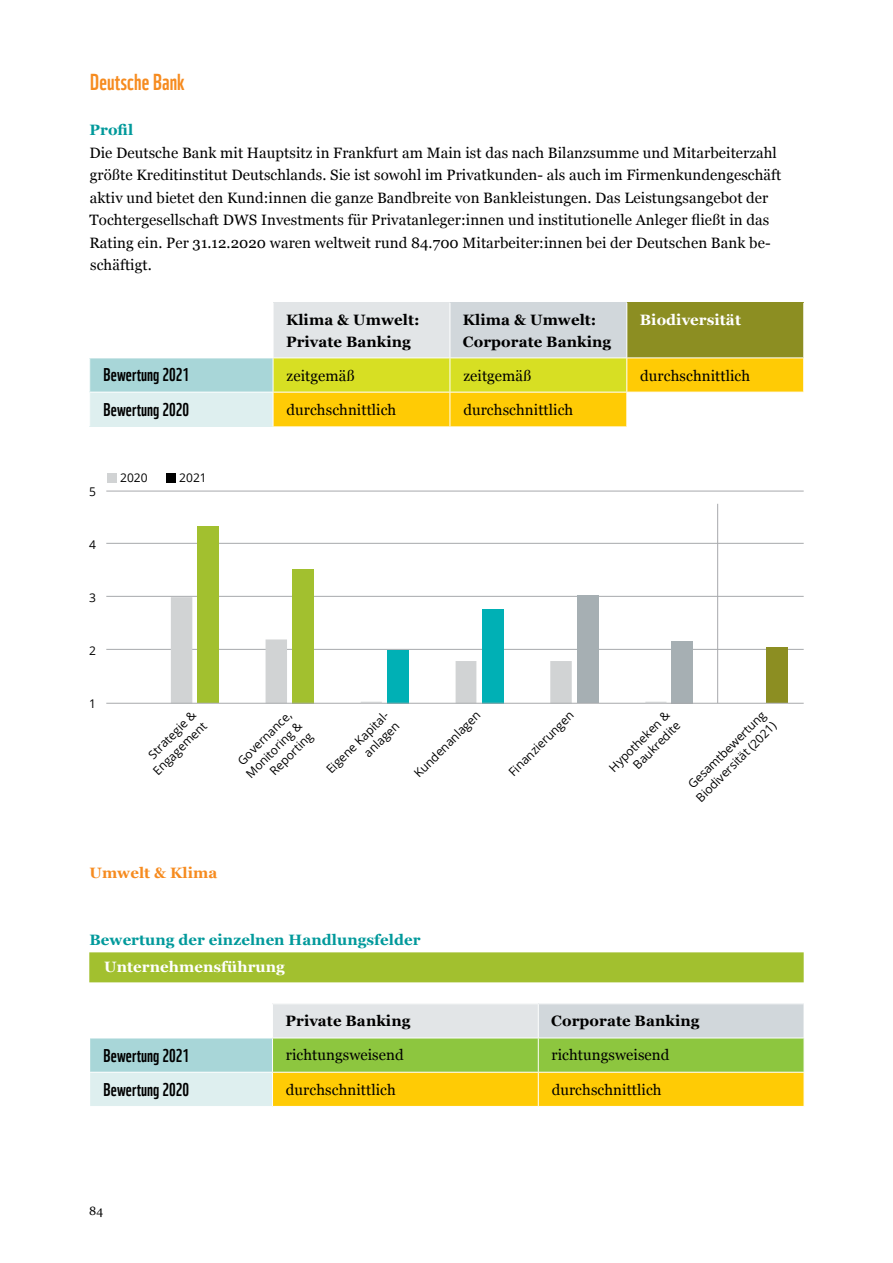
<style>
.page{position:relative;width:893px;height:1263px;background:#fff}
.page>*{position:absolute;margin:0;border:0;box-sizing:border-box;transform-origin:0 0}
.Heading_2{font:22.5px "WWF";letter-spacing:.005em;color:#f68b1f}
.t1{font:18px "WWF";letter-spacing:.005em;color:#000}
.Fließ_10_15{font:15px/22.5px "Georgia";letter-spacing:.005em;color:#000}
.Normal_Tab{font:15px "Georgia";letter-spacing:.005em;color:#000}
.Normal_Tab-2{font:700 15px/22.5px "Georgia";letter-spacing:.005em;color:#000}
.ZwiHead_bold{font:700 15px "Georgia";letter-spacing:.005em;color:#00999b}
.Head_unternehmensfüh{font:700 15px "Georgia";letter-spacing:.005em;color:#fff}
.Normal_Tab-3{font:700 15px "Georgia";letter-spacing:.005em;color:#fff}
.ZwiHead_bold-2{font:700 15px "Georgia";letter-spacing:.005em;color:#f68b1f}
.Infotext_Grafik{font:12px/15px "Open Sans";color:#000;text-align:right}
.Normal_Tab-4{font:12px "Open Sans";color:#000}
.t2{font:12px "Georgia";color:#000}
</style>
<div class="page">
<div style="left:273px;top:303px;width:177px;height:55px;background:#e2e5e7"></div>
<div style="left:450px;top:303px;width:177px;height:55px;background:#d1d7db"></div>
<div style="left:627px;top:303px;width:177px;height:55px;background:#8c8e22"></div>
<div style="left:90px;top:358px;width:183px;height:34px;background:#a8d6d8"></div>
<svg style="left:274px;top:358px;width:529px;height:68px"></svg>
<div style="left:90px;top:392px;width:183px;height:34px;background:#deefef"></div>
<hr style="left:273px;top:303px;width:1px;height:54px;background:#fff">
<hr style="left:450px;top:303px;width:1px;height:54px;background:#fff">
<hr style="left:626px;top:303px;width:1px;height:54px;background:#fff">
<hr style="left:273px;top:357px;width:177px;height:1px;background:#fff">
<hr style="left:450px;top:357px;width:177px;height:1px;background:#fff">
<hr style="left:450px;top:358px;width:1px;height:34px;background:#fff">
<hr style="left:627px;top:357px;width:177px;height:1px;background:#fff">
<hr style="left:626px;top:358px;width:1px;height:34px;background:#fff">
<hr style="left:89px;top:392px;width:184px;height:1px;background:#fff">
<hr style="left:273px;top:392px;width:177px;height:1px;background:#fff">
<hr style="left:450px;top:392px;width:177px;height:1px;background:#fff">
<hr style="left:450px;top:392px;width:1px;height:34px;background:#fff">
<hr style="left:627px;top:392px;width:177px;height:1px;background:#fff">
<hr style="left:626px;top:392px;width:1px;height:34px;background:#fff">
<hr style="left:803px;top:303px;width:1px;height:54px;background:#fff">
<div style="left:107px;top:473px;width:10px;height:10px;background:#d1d3d4"></div>
<div style="left:166px;top:473px;width:10px;height:10px;background:#000"></div>
<hr style="left:106px;top:491px;width:698px;height:1px;background:#a7a9ac">
<hr style="left:106px;top:543px;width:698px;height:1px;background:#a7a9ac">
<hr style="left:106px;top:596px;width:698px;height:1px;background:#a7a9ac">
<hr style="left:106px;top:649px;width:698px;height:1px;background:#a7a9ac">
<div style="left:198px;top:526px;width:21px;height:177px;background:#a2c02f"></div>
<div style="left:293px;top:569px;width:21px;height:134px;background:#a2c02f"></div>
<div style="left:577px;top:595px;width:21px;height:108px;background:#a6afb3"></div>
<div style="left:672px;top:641px;width:21px;height:62px;background:#a6afb3"></div>
<div style="left:766px;top:648px;width:22px;height:55px;background:#8c8e22"></div>
<hr style="left:106px;top:703px;width:698px;height:1px;background:#a7a9ac">
<svg style="left:171px;top:597px;width:401px;height:106px"></svg>
<svg style="left:645px;top:702px;width:21px;height:1px"></svg>
<hr style="left:717px;top:504px;width:1px;height:199px;background:#a7a9ac">
<div style="left:89px;top:952px;width:715px;height:30px;background:#a2c02f"></div>
<div style="left:273px;top:1004px;width:265px;height:34px;background:#e2e5e7"></div>
<div style="left:538px;top:1004px;width:266px;height:34px;background:#d1d7db"></div>
<div style="left:90px;top:1038px;width:183px;height:34px;background:#a8d6d8"></div>
<div style="left:90px;top:1072px;width:183px;height:34px;background:#deefef"></div>
<svg style="left:273px;top:1038px;width:531px;height:68px;background:#c6c925"></svg>
<hr style="left:273px;top:1072px;width:265px;height:1px;background:#fff">
<hr style="left:538px;top:1072px;width:266px;height:1px;background:#fff">
<hr style="left:538px;top:1072px;width:1px;height:34px;background:#fff">
<hr style="left:538px;top:1004px;width:1px;height:33px;background:#fff">
<hr style="left:273px;top:1037px;width:265px;height:1px;background:#fff">
<hr style="left:272px;top:1038px;width:1px;height:34px;background:#fff">
<hr style="left:538px;top:1037px;width:266px;height:1px;background:#fff">
<hr style="left:538px;top:1038px;width:1px;height:34px;background:#fff">
<hr style="left:89px;top:1072px;width:184px;height:1px;background:#fff">
<hr style="left:272px;top:1072px;width:1px;height:34px;background:#fff">
<p class="Heading_2" style="left:90px;top:64px;width:96px">Deutsche Bank</p>
<p class="ZwiHead_bold" style="left:90px;top:119px;width:45px">Profil</p>
<p class="Fließ_10_15" style="left:89px;top:140px;width:693px">Die Deutsche Bank mit Hauptsitz in Frankfurt am Main ist das nach Bilanzsumme und Mitarbeiterzahl größte Kreditinstitut Deutschlands. Sie ist sowohl im Privatkunden- als auch im Firmenkundengeschäft aktiv und bietet den Kund:innen die ganze Bandbreite von Bankleistungen. Das Leistungsangebot der Tochtergesellschaft DWS Investments für Privatanleger:innen und institutionelle Anleger fließt in das Rating ein. Per 31.12.2020 waren weltweit rund 84.700 Mitarbeiter:innen bei der Deutschen Bank be&shy;schäftigt.</p>
<p class="Normal_Tab-2" style="left:286px;top:307px;width:135px">Klima &amp; Umwelt:<br>Private Banking</p>
<p class="Normal_Tab-2" style="left:463px;top:307px;width:150px">Klima &amp; Umwelt:<br>Corporate Banking</p>
<p class="Normal_Tab-3" style="left:640px;top:308px;width:103px">Biodiversität</p>
<p class="t1" style="left:104px;top:361px;width:87px">Bewertung 2021</p>
<p class="Normal_Tab" style="left:287px;top:365px;width:69px">zeitgemäß</p>
<p class="Normal_Tab" style="left:463px;top:365px;width:69px">zeitgemäß</p>
<p class="Normal_Tab" style="left:640px;top:365px;width:111px">durchschnittlich</p>
<p class="t1" style="left:104px;top:395px;width:87px">Bewertung 2020</p>
<p class="Normal_Tab" style="left:286px;top:399px;width:111px">durchschnittlich</p>
<p class="Normal_Tab" style="left:463px;top:399px;width:111px">durchschnittlich</p>
<p class="Normal_Tab-4" style="left:89px;top:484px;width:8px">5</p>
<p class="Normal_Tab-4" style="left:89px;top:537px;width:8px">4</p>
<p class="Normal_Tab-4" style="left:89px;top:589px;width:8px">3</p>
<p class="Normal_Tab-4" style="left:89px;top:642px;width:8px">2</p>
<p class="Normal_Tab-4" style="left:89px;top:695px;width:8px">1</p>
<p class="Infotext_Grafik" style="left:120px;top:470px;width:29px">2020</p>
<p class="Infotext_Grafik" style="left:179px;top:470px;width:29px">2021</p>
<p class="Infotext_Grafik" style="left:139px;top:757px;width:72px;rotate:-45deg">Strategie &amp;<br>Engagement</p>
<p class="Infotext_Grafik" style="left:232px;top:759px;width:75px;rotate:-45deg">Governance,<br>Monitoring &amp;<br>Reporting</p>
<p class="Infotext_Grafik" style="left:323px;top:766px;width:86px;rotate:-45deg">Eigene Kapital&shy;anlagen</p>
<p class="Infotext_Grafik" style="left:411px;top:769px;width:89px;rotate:-45deg">Kundenanlagen</p>
<p class="Infotext_Grafik" style="left:505px;top:768px;width:88px;rotate:-45deg">Finanzierungen</p>
<p class="Infotext_Grafik" style="left:605px;top:764px;width:82px;rotate:-45deg">Hypotheken &amp;<br>Baukredite</p>
<p class="Infotext_Grafik" style="left:682px;top:783px;width:109px;text-align:center;rotate:-45deg">Gesamtbewertung<br>Biodiversität (2021)</p>
<p class="ZwiHead_bold-2" style="left:89px;top:861px;width:129px">Umwelt &amp; Klima</p>
<p class="ZwiHead_bold" style="left:90px;top:929px;width:333px">Bewertung der einzelnen Handlungsfelder</p>
<p class="Head_unternehmensfüh" style="left:104px;top:955px;width:182px">Unternehmensführung</p>
<p class="Normal_Tab-2" style="left:286px;top:1008px;width:126px">Private Banking</p>
<p class="Normal_Tab-2" style="left:551px;top:1008px;width:150px">Corporate Banking</p>
<p class="t1" style="left:104px;top:1041px;width:87px">Bewertung 2021</p>
<p class="Normal_Tab" style="left:286px;top:1044px;width:119px">richtungsweisend</p>
<p class="Normal_Tab" style="left:552px;top:1044px;width:119px">richtungsweisend</p>
<p class="t1" style="left:104px;top:1075px;width:87px">Bewertung 2020</p>
<p class="Normal_Tab" style="left:286px;top:1079px;width:111px">durchschnittlich</p>
<p class="Normal_Tab" style="left:552px;top:1079px;width:111px">durchschnittlich</p>
<p class="t2" style="left:89px;top:1202px;width:15px">84</p>
</div>
